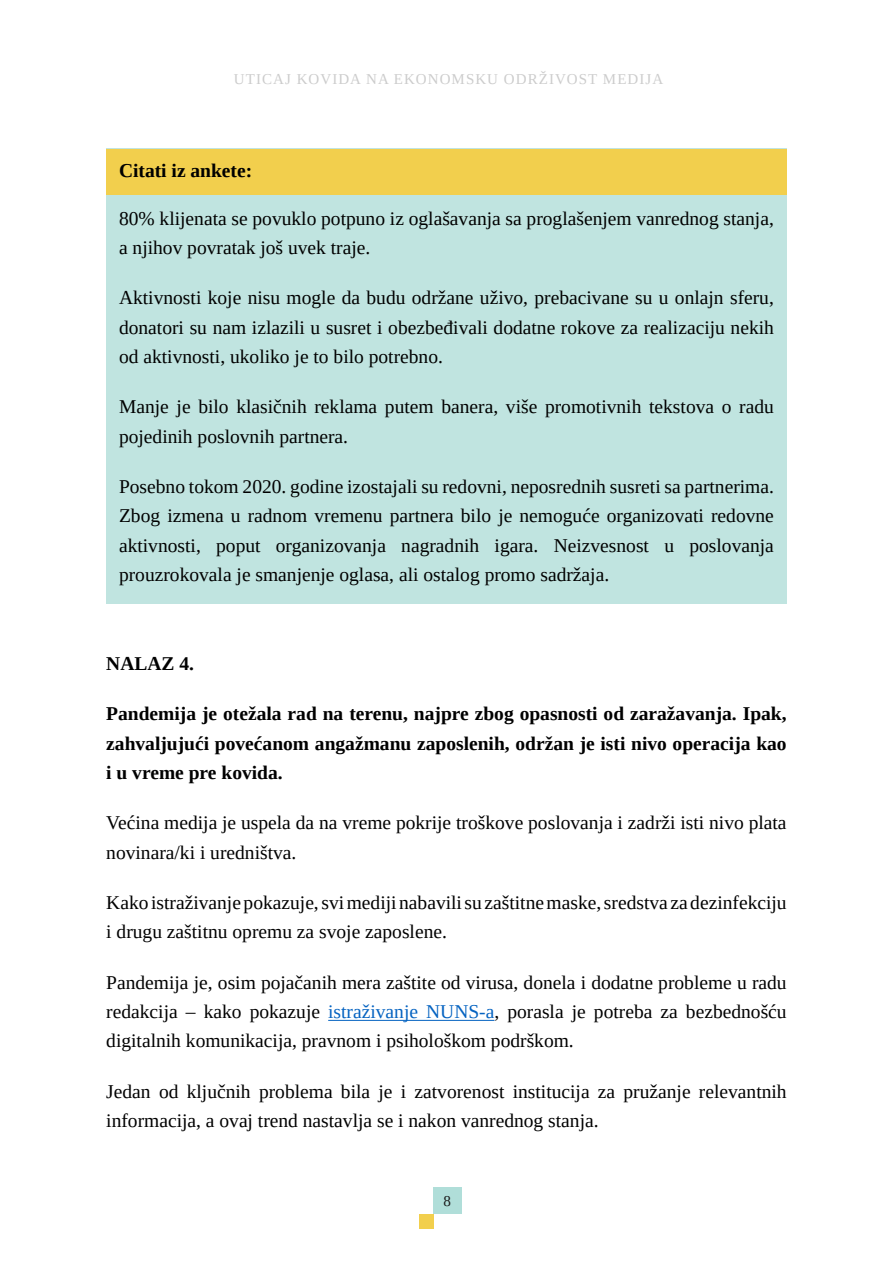
<style>
.page{position:relative;width:893px;height:1263px;background:#fff}
.page>*{position:absolute;margin:0;border:0;box-sizing:border-box;transform-origin:0 0}
.t1{font:19.5px/29.2px "Tinos";color:#000}
.t2{font:700 19.5px/29.2px "Tinos";color:#000;text-align:justify}
.t3{font:15px "Tinos";letter-spacing:.07em;color:#ccc}
.t4{font:15px "Tinos";color:#1a1a1a}
.s1{color:#0563c1}
</style>
<div class="page">
<div style="left:106px;top:149px;width:681px;height:455px;background:#c0e4e0"></div>
<div style="left:106px;top:149px;width:681px;height:46px;background:#f2cf4d"></div>
<div style="left:419px;top:1214px;width:14px;height:14px;background:#f2cf4d"></div>
<div style="left:433px;top:1187px;width:28px;height:27px;background:#b0ded9"></div>
<hr style="left:328px;top:1020px;width:166px;height:1px;background:#0563c1">
<p class="t3" style="left:234px;top:70px;width:431px">UTICAJ KOVIDA NA EKONOMSKU ODRŽIVOST MEDIJA</p>
<p class="t2" style="left:119px;top:156px;width:135px">Citati iz ankete:</p>
<p class="t1" style="left:119px;top:203px;width:656px">80% klijenata se povuklo potpuno iz oglašavanja sa proglašenjem vanrednog stanja, a njihov povratak još uvek traje.</p>
<p class="t1" style="left:119px;top:283px;width:656px;text-align:justify">Aktivnosti koje nisu mogle da budu održane uživo, prebacivane su u onlajn sferu, donatori su nam izlazili u susret i obezbeđivali dodatne rokove za realizaciju nekih od aktivnosti, ukoliko je to bilo potrebno.</p>
<p class="t1" style="left:119px;top:392px;width:656px">Manje je bilo klasičnih reklama putem banera, više promotivnih tekstova o radu pojedinih poslovnih partnera.</p>
<p class="t1" style="left:119px;top:472px;width:656px;text-align:justify">Posebno tokom 2020. godine izostajali su redovni, neposrednih susreti sa partnerima.<br>Zbog izmena u radnom vremenu partnera bilo je nemoguće organizovati redovne aktivnosti, poput organizovanja nagradnih igara. Neizvesnost u poslovanja prouzrokovala je smanjenje oglasa, ali ostalog promo sadržaja.</p>
<p class="t2" style="left:106px;top:648px;width:89px">NALAZ 4.</p>
<p class="t2" style="left:106px;top:699px;width:682px">Pandemija je otežala rad na terenu, najpre zbog opasnosti od zaražavanja. Ipak, zahvaljujući povećanom angažmanu zaposlenih, održan je isti nivo operacija kao i u vreme pre kovida.</p>
<p class="t1" style="left:106px;top:808px;width:682px">Većina medija je uspela da na vreme pokrije troškove poslovanja i zadrži isti nivo plata novinara/ki i uredništva.</p>
<p class="t1" style="left:106px;top:888px;width:682px">Kako istraživanje pokazuje, svi mediji nabavili su zaštitne maske, sredstva za dezinfekciju i drugu zaštitnu opremu za svoje zaposlene.</p>
<p class="t1" style="left:106px;top:968px;width:682px;text-align:justify">Pandemija je, osim pojačanih mera zaštite od virusa, donela i dodatne probleme u radu redakcija – kako pokazuje <span class="s1">istraživanje NUNS-a</span>, porasla je potreba za bezbednošću digitalnih komunikacija, pravnom i psihološkom podrškom.</p>
<p class="t1" style="left:106px;top:1077px;width:682px">Jedan od ključnih problema bila je i zatvorenost institucija za pružanje relevantnih informacija, a ovaj trend nastavlja se i nakon vanrednog stanja.</p>
<p class="t4" style="left:443px;top:1191px;width:9px">8</p>
</div>
